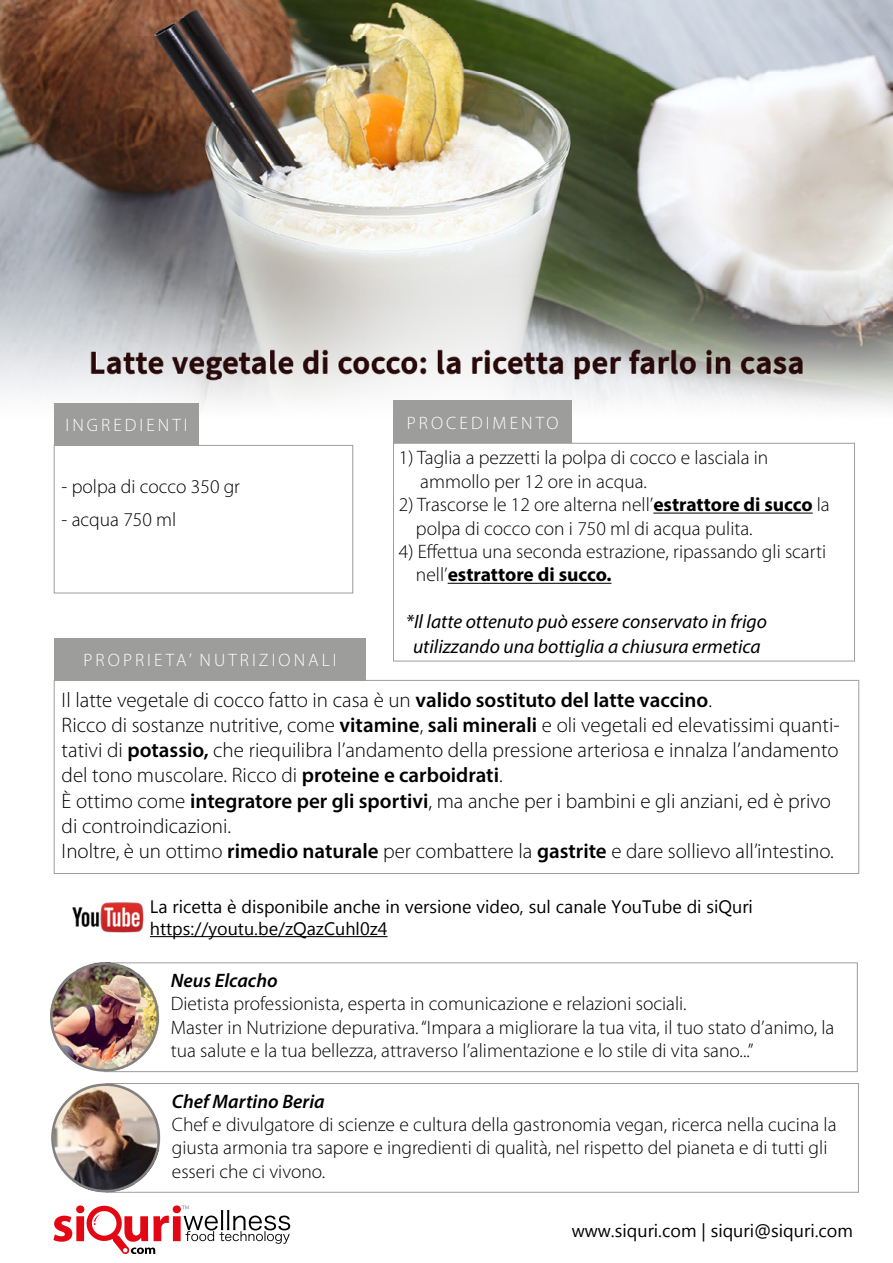
<style>
.page{position:relative;width:893px;height:1263px;background:#fff}
.page>*{position:absolute;margin:0;border:0;box-sizing:border-box;transform-origin:0 0}
.t1{font:300 21px/25.2px "Myriad Pro";color:#000}
.t2{font:300 19.5px/23.4px "Myriad Pro";color:#000}
.t3{font:italic 19.5px/25.2px "Myriad Pro";color:#000;text-align:center}
.t4{font:italic 600 19.5px "Myriad Pro";color:#000}
.t5{font:18px/21.6px "Microsoft Tai Le";color:#000}
.t6{font:300 18px "Myriad Pro";letter-spacing:.17em;color:#fff}
.s1{font-weight:700}
.s2{font-weight:600}
</style>
<div class="page">
<img style="left:0;top:0;width:893px;height:1240px">
<div style="left:54px;top:403px;width:145px;height:42px;background:#9d9d9c"></div>
<div style="left:54px;top:638px;width:312px;height:42px;background:#9d9d9c"></div>
<div style="left:393px;top:401px;width:179px;height:42px;background:#9d9d9c"></div>
<div style="left:54px;top:445px;width:299px;height:148px;border:1px solid #9d9d9c"></div>
<div style="left:54px;top:680px;width:805px;height:194px;border:1px solid #9d9d9c"></div>
<div style="left:106px;top:1083px;width:753px;height:109px;border:1px solid #9d9d9c"></div>
<div style="left:393px;top:443px;width:462px;height:218px;border:1px solid #9d9d9c"></div>
<hr style="left:653px;top:513px;width:160px;height:1px;background:#000">
<hr style="left:448px;top:583px;width:163px;height:1px;background:#000">
<svg style="left:54px;top:1203px;width:236px;height:51px"></svg>
<img style="left:46px;top:958px;width:119px;height:241px">
<img style="left:51px;top:1083px;width:109px;height:109px">
<img style="left:54px;top:884px;width:107px;height:67px">
<hr style="left:150px;top:936px;width:237px;height:1px;background:#000">
<div style="left:105px;top:963px;width:752px;height:109px;border:1px solid #9d9d9c"></div>
<img style="left:50px;top:963px;width:109px;height:109px">
<p class="t6" style="left:66px;top:415px;width:124px">INGREDIENTI</p>
<p class="t2" style="left:62px;top:475px;width:180px">- polpa di cocco 350 gr</p>
<p class="t2" style="left:62px;top:508px;width:116px">- acqua 750 ml</p>
<p class="t6" style="left:83px;top:650px;width:255px">PROPRIETA’ NUTRIZIONALI</p>
<p class="t6" style="left:407px;top:413px;width:153px">PROCEDIMENTO</p>
<p class="t2" style="left:420px;top:446px;width:350px;text-indent:-21px">1) Taglia a pezzetti la polpa di cocco e lasciala in ammollo per 12 ore in acqua.</p>
<p class="t2" style="left:416px;top:493px;width:415px;text-indent:-17px">2) Trascorse le 12 ore alterna nell’<span class="s1">estrattore di succo</span> la polpa di cocco con i 750 ml di acqua pulita.</p>
<p class="t2" style="left:416px;top:540px;width:412px;text-indent:-17px">4) Effettua una seconda estrazione, ripassando gli scarti nell’<span class="s1">estrattore di succo.</span></p>
<p class="t3" style="left:406px;top:609px;width:362px">*Il latte ottenuto può essere conservato in frigo utilizzando una bottiglia a chiusura ermetica</p>
<p class="t1" style="left:62px;top:687px;width:779px">Il latte vegetale di cocco fatto in casa è un <span class="s2">valido sostituto del latte vaccino</span>.<br>Ricco di sostanze nutritive, come <span class="s2">vitamine</span>, <span class="s2">sali minerali</span> e oli vegetali ed elevatissimi quanti&shy;tativi di <span class="s2">potassio,</span> che riequilibra l’andamento della pressione arteriosa e innalza l’andamento del tono muscolare. Ricco di <span class="s2">proteine e carboidrati</span>.<br>È ottimo come <span class="s2">integratore per gli sportivi</span>, ma anche per i bambini e gli anziani, ed è privo di controindicazioni.<br>Inoltre, è un ottimo <span class="s2">rimedio naturale</span> per combattere la <span class="s2">gastrite</span> e dare sollievo all’intestino.</p>
<p class="t5" style="left:150px;top:897px;width:605px">La ricetta è disponibile anche in versione video, sul canale YouTube di siQuri https://youtu.be/zQazCuhl0z4</p>
<p class="t4" style="left:171px;top:968px;width:108px">Neus Elcacho</p>
<p class="t2" style="left:171px;top:992px;width:665px">Dietista professionista, esperta in comunicazione e relazioni sociali.<br>Master in Nutrizione depurativa. “Impara a migliorare la tua vita, il tuo stato d’animo, la tua salute e la tua bellezza, attraverso l’alimentazione e lo stile di vita sano...”</p>
<p class="t4" style="left:172px;top:1088px;width:154px">Chef Martino Beria</p>
<p class="t2" style="left:172px;top:1113px;width:666px">Chef e divulgatore di scienze e cultura della gastronomia vegan, ricerca nella cucina la giusta armonia tra sapore e ingredienti di qualità, nel rispetto del pianeta e di tutti gli esseri che ci vivono.</p>
<p class="t5" style="left:572px;top:1221px;width:283px">www.siquri.com | siquri@siquri.com</p>
</div>
